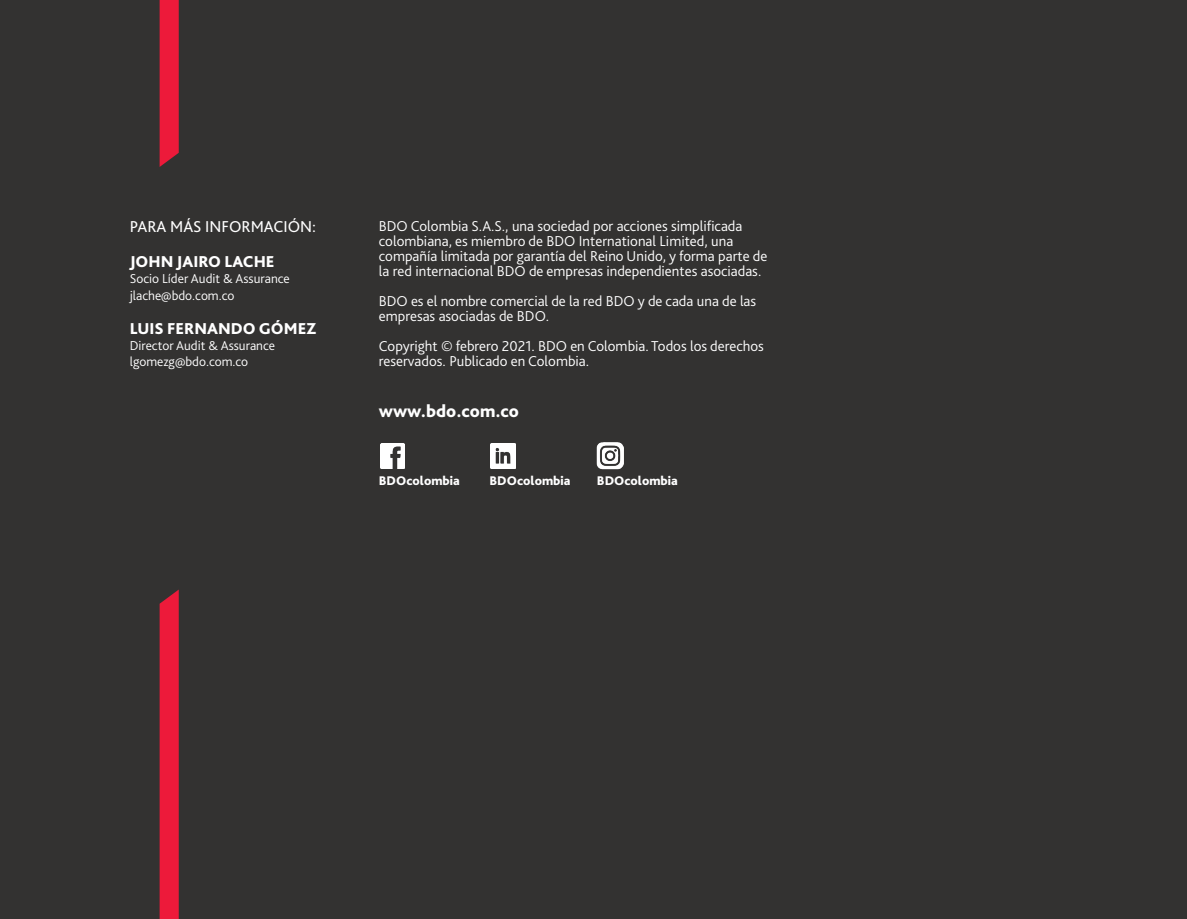
<style>
.page{position:relative;width:1187px;height:919px;background:#fff}
.page>*{position:absolute;margin:0;border:0;box-sizing:border-box;transform-origin:0 0}
.t1{font:800 18px "Bliss Pro";color:#fff}
.Page_Header{font:800 16.5px "Bliss Pro";color:#fff}
.t2{font:16.5px "Bliss Pro";color:#fff}
.t3{font:300 15px/15px "Bliss Pro";color:#fff}
.Page_Header-2{font:300 13.5px "Bliss Pro";color:#fff}
.t4{font:800 13.05px "Bliss Pro";color:#fff}
</style>
<div class="page">
<div style="left:0;top:0;width:1186px;height:918px;background:#333231"></div>
<svg style="left:160px;top:0;width:19px;height:167px"></svg>
<svg style="left:160px;top:589px;width:19px;height:329px"></svg>
<img style="left:491px;top:443px;width:24px;height:25px">
<img style="left:380px;top:443px;width:24px;height:25px">
<img style="left:597px;top:442px;width:26px;height:27px">
<p class="t2" style="left:130px;top:217px;width:188px">PARA MÁS INFORMACIÓN:</p>
<p class="Page_Header" style="left:130px;top:251px;width:146px">JOHN JAIRO LACHE</p>
<p class="Page_Header-2" style="left:130px;top:270px;width:161px">Socio Líder Audit &amp; Assurance</p>
<p class="Page_Header-2" style="left:130px;top:287px;width:106px">jlache@bdo.com.co</p>
<p class="Page_Header" style="left:130px;top:318px;width:188px">LUIS FERNANDO GÓMEZ</p>
<p class="Page_Header-2" style="left:130px;top:337px;width:147px">Director Audit &amp; Assurance</p>
<p class="Page_Header-2" style="left:130px;top:353px;width:120px">lgomezg@bdo.com.co</p>
<p class="t3" style="left:379px;top:218px;width:390px">BDO Colombia S.A.S., una sociedad por acciones simplificada colombiana, es miembro de BDO International Limited, una compañía limitada por garantía del Reino Unido, y forma parte de la red internacional BDO de empresas independientes asociadas.</p>
<p class="t3" style="left:379px;top:293px;width:379px">BDO es el nombre comercial de la red BDO y de cada una de las empresas asociadas de BDO.</p>
<p class="t3" style="left:379px;top:338px;width:386px">Copyright © febrero 2021. BDO en Colombia. Todos los derechos reservados. Publicado en Colombia.</p>
<p class="t1" style="left:379px;top:400px;width:142px">www.bdo.com.co</p>
<p class="t4" style="left:379px;top:472px;width:82px">BDOcolombia</p>
<p class="t4" style="left:489px;top:472px;width:82px">BDOcolombia</p>
<p class="t4" style="left:597px;top:473px;width:82px">BDOcolombia</p>
</div>
